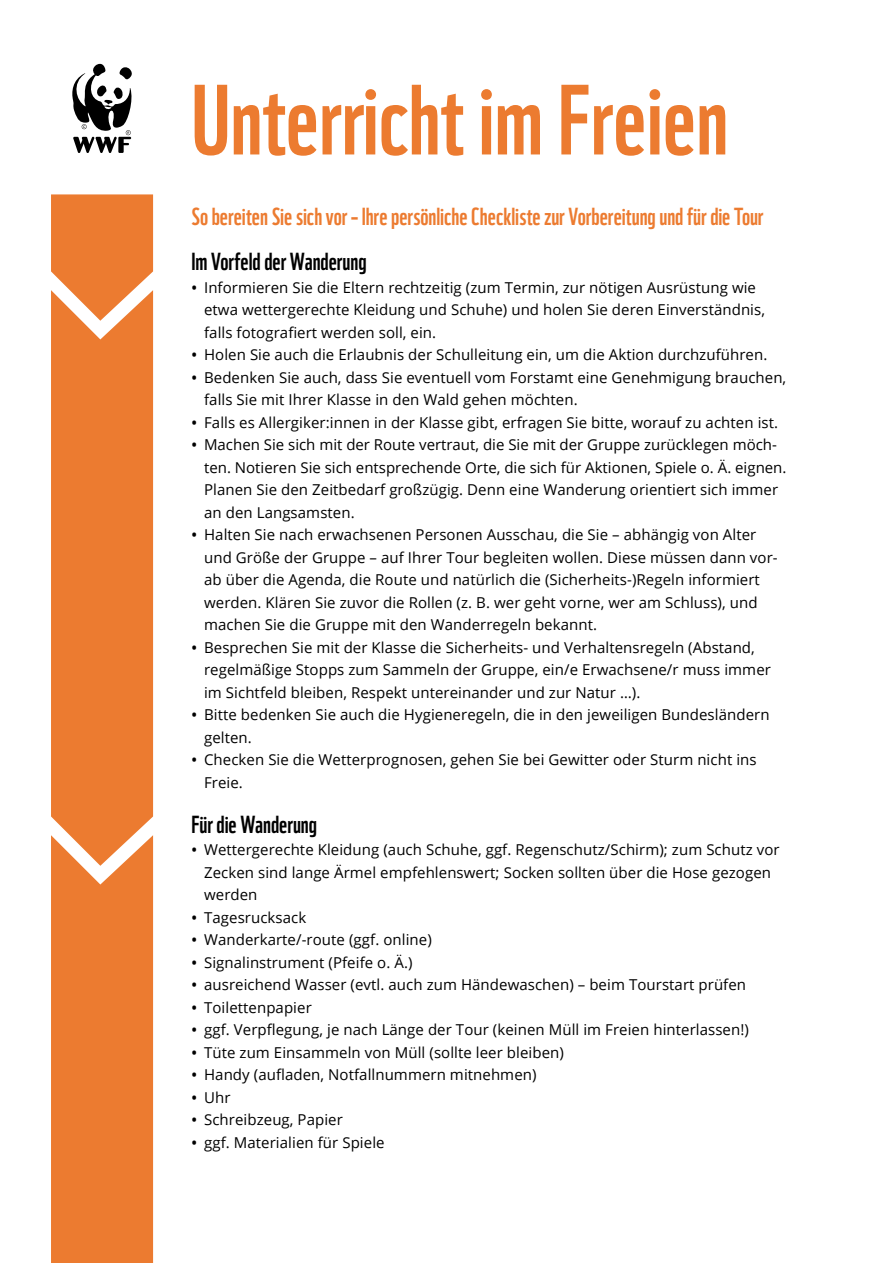
<style>
.page{position:relative;width:893px;height:1263px;background:#fff}
.page>*{position:absolute;margin:0;border:0;box-sizing:border-box;transform-origin:0 0}
.t1{font:96.75px "WWF";color:#ec7b30}
.t2{font:24px "WWF";letter-spacing:-.005em;color:#ec7b30}
.t3{font:24px "WWF";letter-spacing:-.005em;color:#000}
.t4{font:15px/22.5px "Open Sans";letter-spacing:.005em;color:#000}
.s1{font-weight:600}
</style>
<div class="page">
<svg style="left:72px;top:63px;width:60px;height:90px"></svg>
<div style="left:51px;top:194px;width:102px;height:1069px;background:#ec7b30"></div>
<h1 class="t1" style="left:191px;top:44px;width:539px">Unterricht im Freien</h1>
<h2 class="t2" style="left:191px;top:198px;width:574px">So bereiten Sie sich vor – Ihre persönliche Checkliste zur Vorbereitung und für die Tour</h2>
<h2 class="t3" style="left:191px;top:243px;width:177px">Im Vorfeld der Wanderung</h2>
<p class="t4" style="left:204px;top:275px;width:562px;text-indent:-13px"><span class="s1">•</span> Informieren Sie die Eltern rechtzeitig (zum Termin, zur nötigen Ausrüstung wie etwa wettergerechte Kleidung und Schuhe) und holen Sie deren Einverständnis, falls fotografiert werden soll, ein.</p>
<p class="t4" style="left:191px;top:343px;width:577px"><span class="s1">•</span> Holen Sie auch die Erlaubnis der Schulleitung ein, um die Aktion durchzuführen.</p>
<p class="t4" style="left:204px;top:365px;width:584px;text-indent:-13px"><span class="s1">•</span> Bedenken Sie auch, dass Sie eventuell vom Forstamt eine Genehmigung brauchen, falls Sie mit Ihrer Klasse in den Wald gehen möchten.</p>
<p class="t4" style="left:191px;top:410px;width:588px"><span class="s1">•</span> Falls es Allergiker:innen in der Klasse gibt, erfragen Sie bitte, worauf zu achten ist.</p>
<p class="t4" style="left:204px;top:433px;width:584px;text-indent:-13px"><span class="s1">•</span> Machen Sie sich mit der Route vertraut, die Sie mit der Gruppe zurücklegen möch&shy;ten. Notieren Sie sich entsprechende Orte, die sich für Aktionen, Spiele o. Ä. eignen.<br>Planen Sie den Zeitbedarf großzügig. Denn eine Wanderung orientiert sich immer an den Langsamsten.</p>
<p class="t4" style="left:204px;top:523px;width:575px;text-indent:-13px"><span class="s1">•</span> Halten Sie nach erwachsenen Personen Ausschau, die Sie – abhängig von Alter und Größe der Gruppe – auf Ihrer Tour begleiten wollen. Diese müssen dann vor&shy;ab über die Agenda, die Route und natürlich die (Sicherheits-)Regeln informiert werden. Klären Sie zuvor die Rollen (z. B. wer geht vorne, wer am Schluss), und machen Sie die Gruppe mit den Wanderregeln bekannt.</p>
<p class="t4" style="left:204px;top:635px;width:568px;text-indent:-13px"><span class="s1">•</span> Besprechen Sie mit der Klasse die Sicherheits- und Verhaltensregeln (Abstand, regelmäßige Stopps zum Sammeln der Gruppe, ein/e Erwachsene/r muss immer im Sichtfeld bleiben, Respekt untereinander und zur Natur …).</p>
<p class="t4" style="left:204px;top:703px;width:567px;text-indent:-13px"><span class="s1">•</span> Bitte bedenken Sie auch die Hygieneregeln, die in den jeweiligen Bundesländern gelten.</p>
<p class="t4" style="left:204px;top:748px;width:554px;text-indent:-13px"><span class="s1">•</span> Checken Sie die Wetterprognosen, gehen Sie bei Gewitter oder Sturm nicht ins<br>Freie.</p>
<h2 class="t3" style="left:191px;top:805px;width:127px">Für die Wanderung</h2>
<p class="t4" style="left:204px;top:838px;width:577px;text-indent:-13px"><span class="s1">•</span> Wettergerechte Kleidung (auch Schuhe, ggf. Regenschutz/Schirm); zum Schutz vor<br>Zecken sind lange Ärmel empfehlenswert; Socken sollten über die Hose gezogen werden</p>
<p class="t4" style="left:191px;top:905px;width:116px"><span class="s1">•</span> Tagesrucksack</p>
<p class="t4" style="left:191px;top:928px;width:242px"><span class="s1">•</span> Wanderkarte/-route (ggf. online)</p>
<p class="t4" style="left:191px;top:950px;width:223px"><span class="s1">•</span> Signalinstrument (Pfeife o. Ä.)</p>
<p class="t4" style="left:191px;top:973px;width:556px"><span class="s1">•</span> ausreichend Wasser (evtl. auch zum Händewaschen) – beim Tourstart prüfen</p>
<p class="t4" style="left:191px;top:995px;width:122px"><span class="s1">•</span> Toilettenpapier</p>
<p class="t4" style="left:191px;top:1018px;width:559px"><span class="s1">•</span> ggf. Verpflegung, je nach Länge der Tour (keinen Müll im Freien hinterlassen!)</p>
<p class="t4" style="left:191px;top:1040px;width:374px"><span class="s1">•</span> Tüte zum Einsammeln von Müll (sollte leer bleiben)</p>
<p class="t4" style="left:191px;top:1063px;width:347px"><span class="s1">•</span> Handy (aufladen, Notfallnummern mitnehmen)</p>
<p class="t4" style="left:191px;top:1085px;width:41px"><span class="s1">•</span> Uhr</p>
<p class="t4" style="left:191px;top:1108px;width:153px"><span class="s1">•</span> Schreibzeug, Papier</p>
<p class="t4" style="left:191px;top:1130px;width:195px"><span class="s1">•</span> ggf. Materialien für Spiele</p>
</div>
